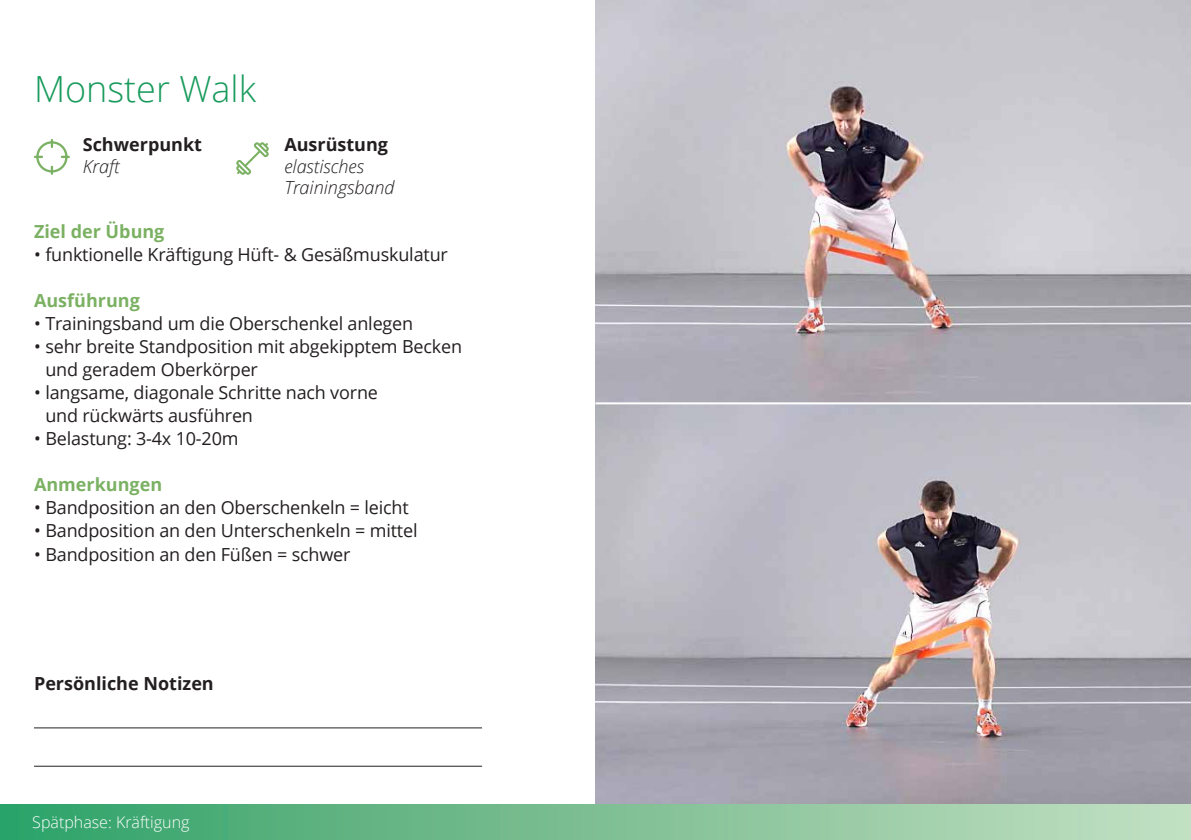
<style>
.page{position:relative;width:1191px;height:840px;background:#fff}
.page>*{position:absolute;margin:0;border:0;box-sizing:border-box;transform-origin:0 0}
.t1{font:300 36px "Open Sans";color:#189b5c}
.t2{font:18px/23px "Open Sans";letter-spacing:-.01em;color:#231f20}
.t3{font:700 18px "Open Sans";color:#231f20}
.t4{font:700 18px "Open Sans";color:#7bb163}
.t5{font:italic 300 18px/21.6px "Open Sans";color:#231f20}
.t6{font:300 16px "Open Sans";color:#fff}
</style>
<div class="page">
<svg style="left:236px;top:142px;width:33px;height:33px"></svg>
<svg style="left:34px;top:139px;width:36px;height:36px"></svg>
<hr style="left:34px;top:727px;width:448px;height:1px;background:#231f20">
<hr style="left:34px;top:765px;width:448px;height:1px;background:#231f20">
<img style="left:595px;top:0;width:596px;height:803px">
<div style="left:0;top:803px;width:1191px;height:36px;background:linear-gradient(to right,#31a167,#c6dfc2)"></div>
<hr style="left:595px;top:402px;width:596px;height:2px;background:#fff">
<h1 class="t1" style="left:34px;top:64px;width:224px">Monster Walk</h1>
<p class="t3" style="left:83px;top:132px;width:121px">Schwerpunkt</p>
<p class="t5" style="left:83px;top:155px;width:38px">Kraft</p>
<p class="t3" style="left:284px;top:132px;width:105px">Ausrüstung</p>
<p class="t5" style="left:284px;top:155px;width:112px">elastisches<br>Trainingsband</p>
<p class="t4" style="left:34px;top:219px;width:132px">Ziel der Übung</p>
<p class="t2" style="left:34px;top:242px;width:415px">• funktionelle Kräftigung Hüft- &amp; Gesäßmuskulatur</p>
<p class="t4" style="left:34px;top:288px;width:107px">Ausführung</p>
<p class="t2" style="left:34px;top:311px;width:381px">• Trainingsband um die Oberschenkel anlegen</p>
<p class="t2" style="left:45px;top:334px;width:418px;text-indent:-11px">• sehr breite Standposition mit abgekipptem Becken und geradem Oberkörper</p>
<p class="t2" style="left:45px;top:380px;width:334px;text-indent:-11px">• langsame, diagonale Schritte nach vorne und rückwärts ausführen</p>
<p class="t2" style="left:34px;top:426px;width:206px">• Belastung: 3-4x 10-20m</p>
<p class="t4" style="left:34px;top:472px;width:130px">Anmerkungen</p>
<p class="t2" style="left:34px;top:495px;width:376px">• Bandposition an den Oberschenkeln = leicht</p>
<p class="t2" style="left:34px;top:518px;width:385px">• Bandposition an den Unterschenkeln = mittel</p>
<p class="t2" style="left:34px;top:541px;width:318px">• Bandposition an den Füßen = schwer</p>
<p class="t3" style="left:34px;top:670px;width:181px">Persönliche Notizen</p>
<p class="t6" style="left:32px;top:810px;width:159px">Spätphase: Kräftigung</p>
</div>
